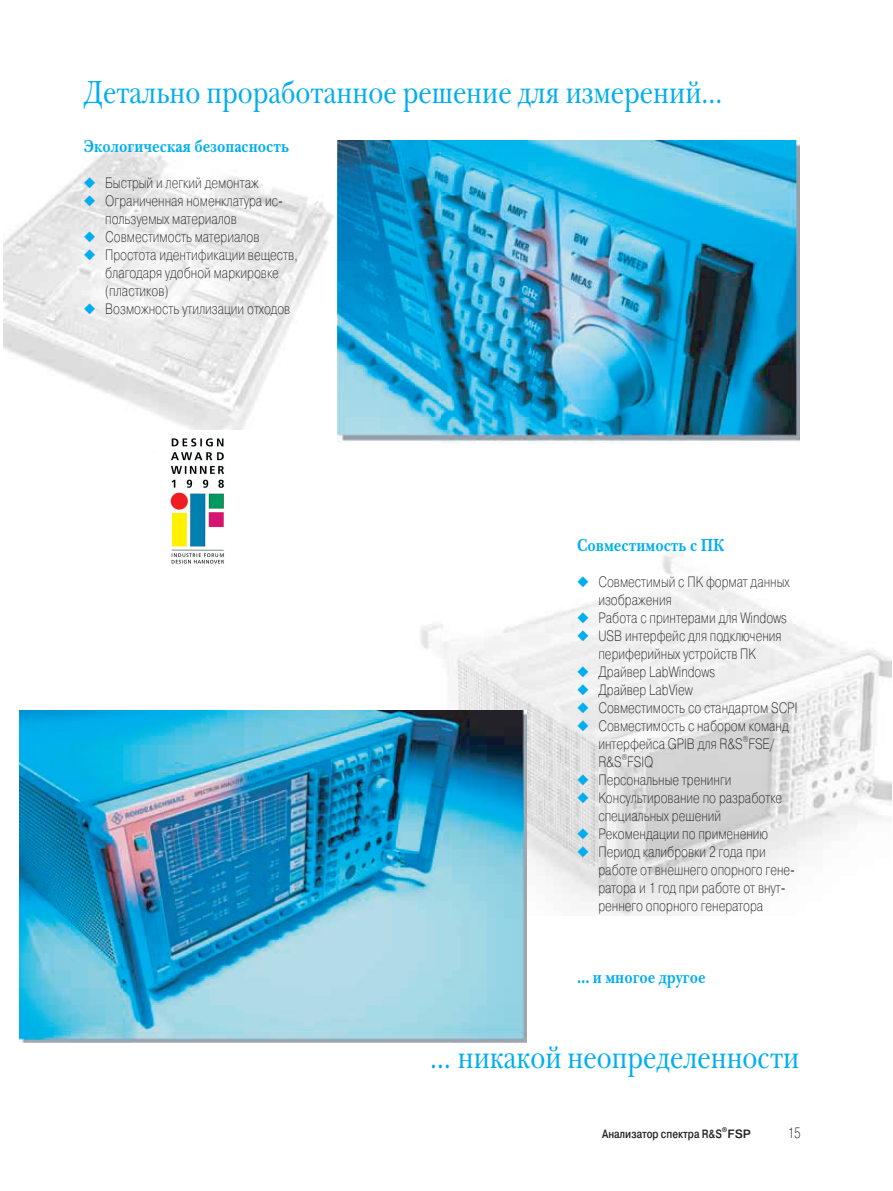
<style>
.page{position:relative;width:893px;height:1191px;background:#fff}
.page>*{position:absolute;margin:0;border:0;box-sizing:border-box;transform-origin:0 0}
.t1{font:33px "New Baskerville C";color:#00aeef;scale:.8 1}
.t2{font:700 18px "New Baskerville C";color:#00aeef;scale:.8 1}
.t3{font:15px/18px "Pragmatica Light C";color:#231f20;scale:.8 1}
.t4{font:700 12px "Pragmatica Light C";color:#231f20;scale:.8 1}
.t5{font:700 12px "Pragmatica Light C";color:#231f20}
.t6{font:8.7px "Pragmatica Light C";color:#231f20;scale:.8 1}
.t7{font:700 7.05px "Pragmatica Light C";color:#231f20}
.s1{color:#00aeef}
</style>
<div class="page">
<img style="left:3px;top:140px;width:335px;height:302px">
<img style="left:420px;top:554px;width:472px;height:361px">
<img style="left:147px;top:431px;width:99px;height:133px">
<img style="left:20px;top:710px;width:506px;height:332px">
<img style="left:338px;top:140px;width:461px;height:303px">
<h1 class="t1" style="left:84px;top:73px;width:799px">Детально проработанное решение для измерений...</h1>
<p class="t2" style="left:84px;top:136px;width:258px">Экологическая безопасность</p>
<p class="t3" style="left:84px;top:174px;width:220px"><span class="s1">◆</span> Быстрый и легкий демонтаж</p>
<p class="t3" style="left:105px;top:192px;width:224px;text-indent:-21px"><span class="s1">◆</span> Ограниченная номенклатура ис&shy;пользуемых материалов</p>
<p class="t3" style="left:84px;top:228px;width:221px"><span class="s1">◆</span> Совместимость материалов</p>
<p class="t3" style="left:105px;top:246px;width:242px;text-indent:-21px"><span class="s1">◆</span> Простота идентификации веществ, благодаря удобной маркировке (пластиков)</p>
<p class="t3" style="left:84px;top:300px;width:260px"><span class="s1">◆</span> Возможность утилизации отходов</p>
<p class="t2" style="left:577px;top:535px;width:186px">Совместимость с ПК</p>
<p class="t3" style="left:598px;top:573px;width:241px;text-indent:-21px"><span class="s1">◆</span> Совместимый с ПК формат данных изображения</p>
<p class="t3" style="left:577px;top:609px;width:264px"><span class="s1">◆</span> Работа с принтерами для Windows</p>
<p class="t3" style="left:577px;top:627px;width:257px;text-align:center"><span class="s1">◆</span> USB интерфейс для подключения периферийных устройств ПК</p>
<p class="t3" style="left:577px;top:663px;width:174px"><span class="s1">◆</span> Драйвер LabWindows</p>
<p class="t3" style="left:577px;top:681px;width:146px"><span class="s1">◆</span> Драйвер LabView</p>
<p class="t3" style="left:577px;top:699px;width:277px"><span class="s1">◆</span> Совместимость со стандартом SCPI</p>
<p class="t3" style="left:577px;top:717px;width:266px;text-align:center"><span class="s1">◆</span> Совместимость с набором команд интерфейса GPIB для R&amp;S FSE/</p>
<p class="t6" style="left:743px;top:734px;width:8px">®</p>
<p class="t6" style="left:622px;top:752px;width:8px">®</p>
<p class="t3" style="left:577px;top:771px;width:194px"><span class="s1">◆</span> Персональные тренинги</p>
<p class="t3" style="left:598px;top:789px;width:231px;text-indent:-21px"><span class="s1">◆</span> Консультирование по разработке специальных решений</p>
<p class="t3" style="left:577px;top:825px;width:241px"><span class="s1">◆</span> Рекомендации по применению</p>
<p class="t3" style="left:598px;top:843px;width:247px;text-indent:-21px"><span class="s1">◆</span> Период калибровки 2 года при работе от внешнего опорного гене&shy;ратора и 1 год при работе от внут&shy;реннего опорного генератора</p>
<p class="t3" style="left:598px;top:753px;width:70px">R&amp;S FSIQ</p>
<p class="t2" style="left:577px;top:967px;width:162px">… и многое другое</p>
<h1 class="t1" style="left:429px;top:1037px;width:464px">… никакой неопределенности</h1>
<p class="t4" style="left:602px;top:1127px;width:151px">Анализатор спектра R&amp;S</p>
<p class="t7" style="left:722px;top:1125px;width:7px">®</p>
<p class="t5" style="left:727px;top:1127px;width:25px">FSP</p>
<p class="t3" style="left:787px;top:1123px;width:18px">15</p>
</div>
